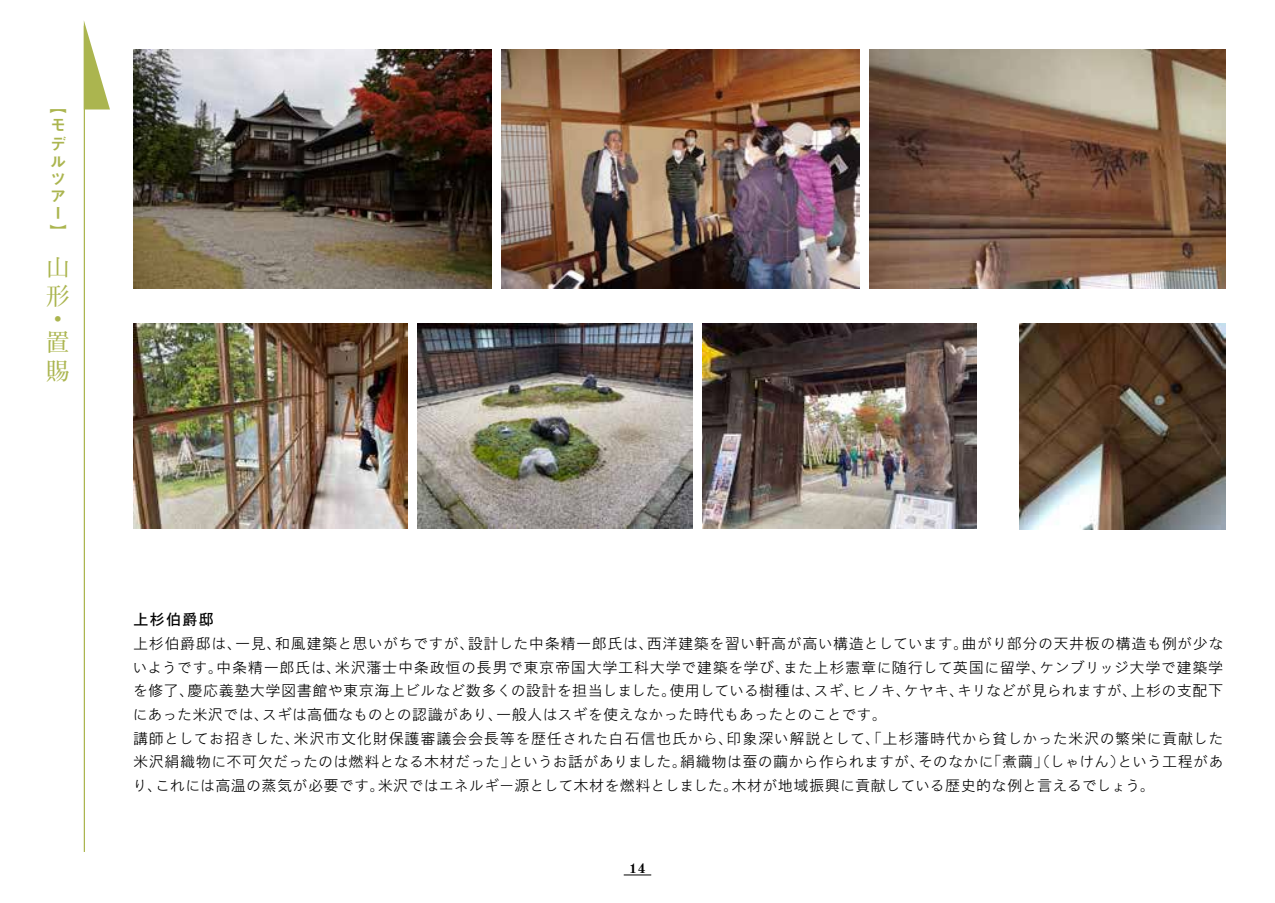
<style>
.page{position:relative;width:1275px;height:903px;background:#fff}
.page>*{position:absolute;margin:0;border:0;box-sizing:border-box;transform-origin:0 0}
.t1{font:500 24.15px/29.1px "Iwa Min Pro";color:#abb54f}
.t2{font:16.1px/18px "Midashi Go Pro MB31";color:#abb54f}
.t3{font:14.88px "Iwa O Go Pro Db";letter-spacing:.1em;color:#000}
.t4{font:300 14.53px/23.6px "Iwa O Go Pro";letter-spacing:.06em;color:#000}
.t5{font:700 13.65px "Century 725 BT";color:#000}
</style>
<div class="page">
<svg style="left:624px;top:875px;width:27px;height:1px"></svg>
<img style="left:133px;top:50px;width:358px;height:239px">
<img style="left:501px;top:50px;width:358px;height:239px">
<img style="left:869px;top:50px;width:357px;height:239px">
<img style="left:1019px;top:323px;width:206px;height:206px">
<img style="left:702px;top:323px;width:275px;height:206px">
<img style="left:418px;top:323px;width:274px;height:206px">
<img style="left:133px;top:323px;width:275px;height:206px">
<hr style="left:84px;top:26px;width:1px;height:826px;background:#abb54f">
<svg style="left:84px;top:21px;width:26px;height:88px"></svg>
<p class="t2" style="left:50px;top:95px;width:18px">【モデルツアー】</p>
<h1 class="t1" style="left:46px;top:252px;width:24px">山形</h1>
<h1 class="t1" style="left:46px;top:307px;width:24px;line-height:22.9px">・置</h1>
<h1 class="t1" style="left:46px;top:356px;width:25px">賜</h1>
<p class="t3" style="left:133px;top:610px;width:82px">上杉伯爵邸</p>
<p class="t4" style="left:133px;top:631px;width:1092px">上杉伯爵邸は、一見、和風建築と思いがちですが、設計した中条精一郎氏は、西洋建築を習い軒高が高い構造としています。曲がり部分の天井板の構造も例が少ないようです。中条精一郎氏は、米沢藩士中条政恒の長男で東京帝国大学工科大学で建築を学び、また上杉憲章に随行して英国に留学、ケンブリッジ大学で建築学を修了、慶応義塾大学図書館や東京海上ビルなど数多くの設計を担当しました。使用している樹種は、スギ、ヒノキ、ケヤキ、キリなどが見られますが、上杉の支配下にあった米沢では、スギは高価なものとの認識があり、一般人はスギを使えなかった時代もあったとのことです。<br>講師としてお招きした、米沢市文化財保護審議会会長等を歴任された白石信也氏から、印象深い解説として、「上杉藩時代から貧しかった米沢の繁栄に貢献した米沢絹織物に不可欠だったのは燃料となる木材だった」というお話がありました。絹織物は蚕の繭から作られますが、そのなかに「煮繭」（しゃけん）という工程があり、これには高温の蒸気が必要です。米沢ではエネルギー源として木材を燃料としました。木材が地域振興に貢献している歴史的な例と言えるでしょう。</p>
<p class="t5" style="left:630px;top:860px;width:17px">14</p>
</div>
